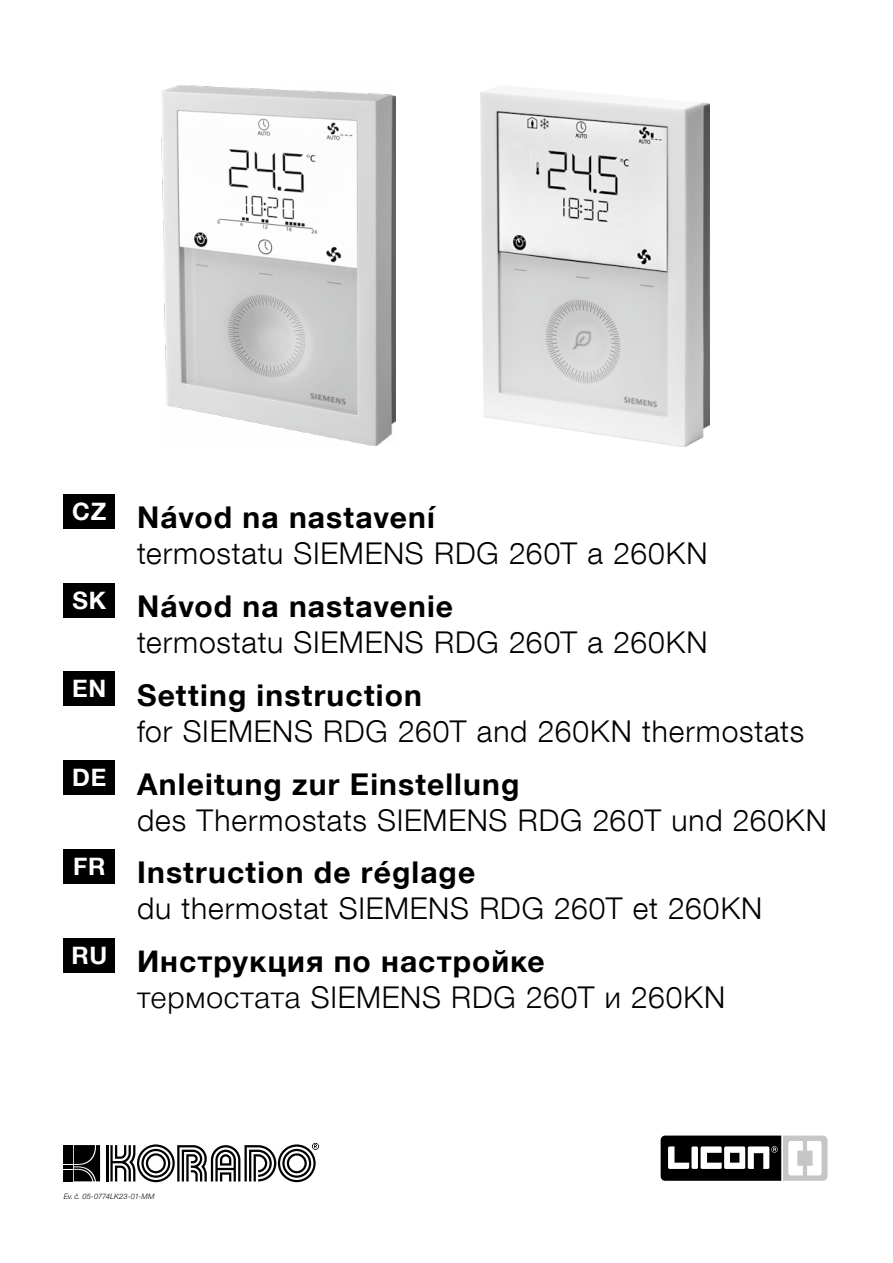
<style>
.page{position:relative;width:893px;height:1263px;background:#fff}
.page>*{position:absolute;margin:0;border:0;box-sizing:border-box;transform-origin:0 0}
.t1{font:300 30px/36px "Helvetica Neue LT Com";letter-spacing:.025em;color:#000}
.t2{font:700 30px "Helvetica Neue LTCYR";letter-spacing:.035em;color:#000}
.t3{font:italic 300 7.5px "Helvetica Neue LT Pro";letter-spacing:.005em;color:#000}
.s1{font-weight:700}
.s2{font-family:"Helvetica Neue Cyr"}
</style>
<div class="page">
<svg style="left:659px;top:1134px;width:170px;height:48px"></svg>
<svg style="left:661px;top:1135px;width:166px;height:46px"></svg>
<div style="left:691px;top:1146px;width:7px;height:23px;background:#fff;border-radius:2px"></div>
<div style="left:64px;top:494px;width:51px;height:34px;background:#000"></div>
<div style="left:64px;top:583px;width:51px;height:34px;background:#000"></div>
<div style="left:64px;top:672px;width:51px;height:34px;background:#000"></div>
<div style="left:64px;top:760px;width:51px;height:34px;background:#000"></div>
<div style="left:64px;top:849px;width:51px;height:34px;background:#000"></div>
<div style="left:64px;top:938px;width:51px;height:34px;background:#000"></div>
<hr style="left:106px;top:1145px;width:2px;height:36px;background:#000">
<svg style="left:64px;top:1145px;width:36px;height:36px"></svg>
<svg style="left:110px;top:1143px;width:209px;height:39px"></svg>
<img style="left:481px;top:87px;width:229px;height:359px">
<img style="left:162px;top:85px;width:234px;height:360px">
<p class="t1" style="left:137px;top:499px;width:572px;text-indent:-65px"><sup>CZ</sup> <span class="s1">Návod na nastavení<br></span>termostatu SIEMENS RDG 260T a 260KN</p>
<p class="t1" style="left:137px;top:588px;width:572px;text-indent:-65px"><sup>SK</sup> <span class="s1">Návod na nastavenie<br></span>termostatu SIEMENS RDG 260T a 260KN</p>
<p class="t1" style="left:137px;top:676px;width:669px;text-indent:-65px"><sup>EN</sup> <span class="s1">Setting instruction<br></span>for SIEMENS RDG 260T and 260KN thermostats</p>
<p class="t1" style="left:137px;top:765px;width:691px;text-indent:-65px"><sup>DE</sup> <span class="s1">Anleitung zur Einstellung<br></span>des Thermostats SIEMENS RDG 260T und 260KN</p>
<p class="t1" style="left:137px;top:854px;width:627px;text-indent:-64px"><sup>FR</sup> <span class="s1">Instruction de réglage<br></span>du thermostat SIEMENS RDG 260T et 260KN</p>
<p class="t2" style="left:71px;top:943px;width:475px"><sup>RU</sup> Инструкция по настройке</p>
<p class="t1" style="left:137px;top:979px;width:590px"><span class="s2">термостата</span> SIEMENS RDG 260T <span class="s2">и</span> 260KN</p>
<p class="t3" style="left:64px;top:1192px;width:92px">Ev.č. 05-0774LK23-01-MM</p>
</div>
